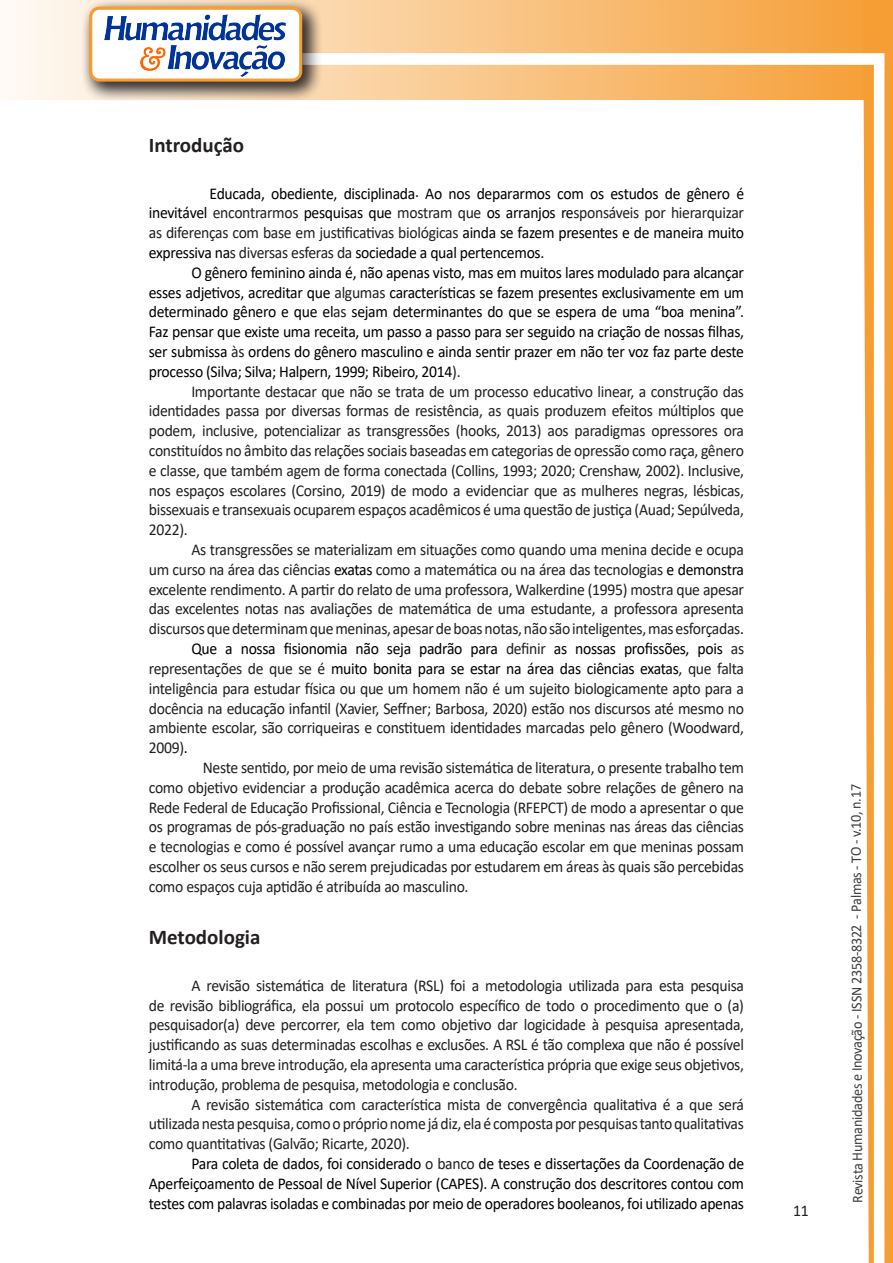
<style>
.page{position:relative;width:893px;height:1263px;background:#fff}
.page>*{position:absolute;margin:0;border:0;box-sizing:border-box;transform-origin:0 0}
.Titulo_2{font:700 21px "Calibri";color:#231f20}
.texto{font:16.5px/19.8px "Calibri";letter-spacing:-.02em;color:#231f20;text-align:justify;scale:.95 1}
.texto-2{font:16.5px/19.8px "Calibri";letter-spacing:-.02em;color:#000;text-align:justify;scale:.95 1}
.t1{font:15px "Calibri";letter-spacing:-.025em;color:#3e3e3f;scale:.95 1}
.s1{color:#231f20}
.s2{color:#000}
</style>
<div class="page">
<svg style="left:5px;top:0;width:858px;height:100px"></svg>
<div style="left:302px;top:53px;width:582px;height:12px;background:#fff;border:2px solid #fff"></div>
<svg style="left:863px;top:0;width:30px;height:1263px"></svg>
<div style="left:81px;top:0;width:241px;height:102px;background:#231f20;opacity:.75"></div>
<div style="left:91px;top:8px;width:210px;height:72px;background:#fff;border-radius:9px"></div>
<img style="left:104px;top:14px;width:181px;height:62px">
<div style="left:89px;top:7px;width:213px;height:75px;border:3px solid #f69e34;border-radius:9px"></div>
<p class="Titulo_2" style="left:149px;top:130px;width:97px">Introdução</p>
<p class="texto-2" style="left:149px;top:183px;width:628px;text-indent:61px">Educada, obediente, disciplinada. Ao nos depararmos com os estudos de gênero é inevitável <span class="s1">encontrarmos</span> pesquisas que <span class="s1">mostram que</span> os arranjos re<span class="s1">sponsáveis por hierarquizar as diferenças com base em justificativas biológicas</span> ainda se fazem presentes e de maneira muito expressiva na<span class="s1">s diversas esferas da</span> sociedade a qual pertencemos.</p>
<p class="texto-2" style="left:149px;top:262px;width:628px;text-indent:43px">O gênero feminino ainda é, não apenas visto, mas em muitos lares modulado para alcançar esses adjetivos, acreditar que <span class="s1">algumas</span> características se fazem presentes exclusivamente em um determinado gênero e que el<span class="s1">as</span> sejam determinantes do que se espera de uma “boa menina”.<br>Faz pensar que existe uma receita, um passo a passo para ser seguido na criação de nossas filhas, ser submissa <span class="s1">às</span> ordens do gênero masculino e ainda sentir prazer em não ter voz faz parte deste processo (Silva; Silva; Halpern, 1999; Ribeiro, 2014<span class="s1">).</span></p>
<p class="texto" style="left:149px;top:381px;width:628px;text-indent:43px">Importante destacar que não se trata de um processo educativo linear, a construção das identidades passa por diversas formas de resistência, as quais produzem efeitos múltiplos que podem, inclusive, potencializar as transgressões (hooks, 2013) aos paradigmas opressores ora constituídos no âmbito das relações sociais baseadas em categorias de opressão como raça, gênero e classe, que também agem de forma conectada (Collins, 1993; 2020; Crenshaw, 2002). Inclusive, nos espaços escolares (Corsino, 2019) de modo a evidenciar que as mulheres negras, lésbicas, bissexuais e transexuais ocuparem espaços acadêmicos é uma questão de justiça (Auad; Sepúlveda, 2022).</p>
<p class="texto" style="left:149px;top:539px;width:628px;text-indent:43px">As transgressões se materializam em situações como quando uma menina decide e ocupa um curso na área das ciências <span class="s2">exatas</span> como a matemática ou na área das tecnologias <span class="s2">e demonstra </span>excelente rendimento. A partir do relato de uma professora, Walkerdine (1995) mostra que apesar das excelentes notas nas avaliações de matemática de uma estudante, a professora apresenta discursos que determinam que meninas, apesar de boas notas, não são inteligentes, mas esforçadas<span class="s2">.</span></p>
<p class="texto" style="left:149px;top:638px;width:628px;text-indent:43px"><span class="s2">Que a nossa fisionomia não seja padrão para</span> definir <span class="s2">as nossas profissões, pois</span> as representações de que se é <span class="s2">muito bonita para se estar na área das ciências exatas</span>, que falta inteligência para estudar física ou que um homem não é um sujeito biologicamente apto para a docência na educação infantil (Xavier, Seffner; Barbosa, 2020) estão nos discursos até mesmo no ambiente escolar, são corriqueiras e constituem identidades marcadas pelo gênero (Woodward, 2009)<span class="s2">.</span></p>
<p class="texto" style="left:149px;top:757px;width:628px;text-indent:54px">Neste sentido, por meio de uma revisão sistemática de literatura, o presente trabalho tem como objetivo evidenciar a produção acadêmica acerca do debate sobre relações de gênero na Rede Federal de Educação Profissional, Ciência e Tecnologia (RFEPCT) de modo a apresentar o que os programas de pós-graduação no país estão investigando sobre meninas nas áreas das ciências e tecnologias e como é possível avançar rumo a uma educação escolar em que meninas possam escolher os seus cursos e não serem prejudicadas por estudarem em áreas às quais são percebidas como espaços cuja aptidão é atribuída ao masculino.</p>
<p class="Titulo_2" style="left:149px;top:922px;width:113px">Metodologia</p>
<p class="texto" style="left:149px;top:975px;width:628px;text-indent:43px">A revisão sistemática de literatura (RSL) foi a metodologia utilizada para esta pesquisa de revisão bibliográfica, ela possui um protocolo específico de todo o procedimento que o (a) pesquisador(a) deve percorrer, ela tem como objetivo dar logicidade à pesquisa apresentada, justificando as suas determinadas escolhas e exclusões. A RSL é tão complexa que não é possível limitá-la a uma breve introdução, ela apresenta uma característica própria que exige seus objetivos, introdução, problema de pesquisa, metodologia e conclusão.</p>
<p class="texto" style="left:149px;top:1094px;width:628px;text-indent:43px">A revisão sistemática com característica mista de convergência qualitativa é a que será utilizada nesta pesquisa, como o próprio nome já diz, ela é composta por pesquisas tanto qualitativas como quantitativas (Galvão; Ricarte, 2020).</p>
<p class="texto-2" style="left:149px;top:1153px;width:628px;text-indent:43px">Para coleta de dados, foi considerado <span class="s1">o banco</span> de teses e dissertações da Coordenação de Aperfeiçoamento de Pessoal de Nível Superior (CAPES). A construção dos descritores contou com testes com palavras isoladas e combinadas por meio de operadores booleanos, foi utilizado apenas</p>
<p class="texto" style="left:793px;top:1200px;width:18px">11</p>
<p class="t1" style="left:846px;top:1203px;width:442px;rotate:-90deg">Revista Humanidades e Inovação - ISSN 2358-8322 - Palmas - TO - v.10, n.17</p>
</div>
